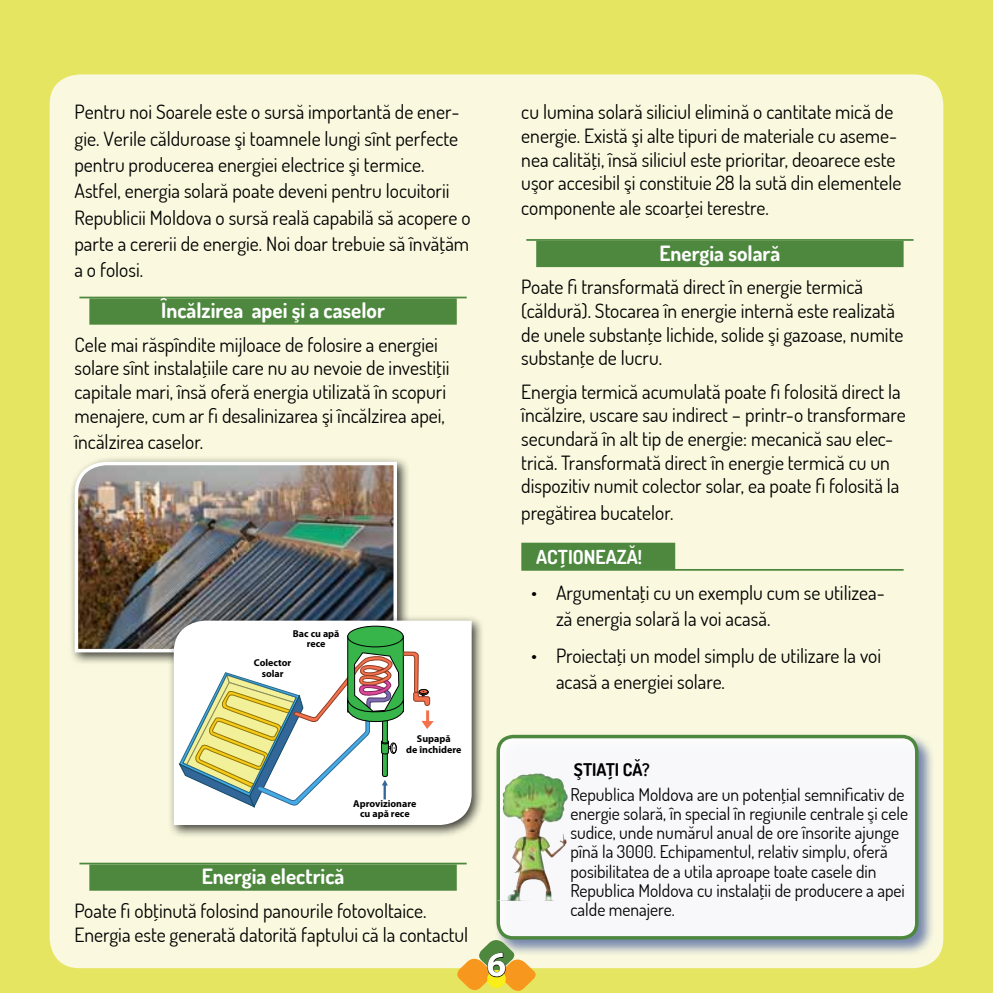
<style>
.page{position:relative;width:993px;height:993px;background:#fff}
.page>*{position:absolute;margin:0;border:0;box-sizing:border-box;transform-origin:0 0}
.t1{font:700 35px "Myriad Pro";color:#fff}
.t2{font:700 21px "Dosis";color:#fff}
.t3{font:19.6px/23.6px "Dosis";color:#000}
.t4{font:700 19.25px "Dosis";color:#fff}
.t5{font:17.5px/19.2px "Dosis";color:#000}
.t6{font:700 17.5px "Dosis";color:#000}
.t7{font:700 9.97px/10.5px "Myriad Pro";color:#000;text-align:center}
</style>
<div class="page">
<div style="left:0;top:0;width:992px;height:992px;background:#e6e562"></div>
<div style="left:50px;top:74px;width:893px;height:893px;background:#faf9df;border-radius:30px"></div>
<hr style="left:79px;top:296px;width:387px;height:2px;background:#4e883e">
<div style="left:89px;top:298px;width:367px;height:26px;background:#4e883e"></div>
<hr style="left:79px;top:862px;width:387px;height:2px;background:#4e883e">
<div style="left:89px;top:864px;width:367px;height:26px;background:#4e883e"></div>
<hr style="left:526px;top:239px;width:387px;height:2px;background:#4e883e">
<div style="left:536px;top:241px;width:367px;height:26px;background:#4e883e"></div>
<div style="left:521px;top:542px;width:154px;height:26px;background:#4e883e"></div>
<hr style="left:521px;top:568px;width:382px;height:2px;background:#4e883e">
<div style="left:68px;top:455px;width:342px;height:210px;background:#000;opacity:.75"></div>
<img style="left:73px;top:460px;width:325px;height:194px">
<div style="left:168px;top:614px;width:316px;height:224px;background:#000;opacity:.75"></div>
<svg style="left:172px;top:618px;width:301px;height:208px;background:#dfe3d4"></svg>
<div style="left:493px;top:732px;width:441px;height:223px;background:#25408f;opacity:.65"></div>
<div style="left:498px;top:736px;width:418px;height:201px;background:#f8f8fa;border-radius:15px"></div>
<div style="left:496px;top:734px;width:422px;height:205px;border:4px solid #4e883e;border-radius:15px"></div>
<svg style="left:454px;top:935px;width:83px;height:56px"></svg>
<img style="left:502px;top:773px;width:37px;height:120px">
<p class="t3" style="left:74px;top:99px;width:397px;line-height:26.2px">Pentru noi Soarele este o sursă importantă de ener&shy;gie. Verile călduroase şi toamnele lungi sînt perfecte pentru producerea energiei electrice şi termice.<br>Astfel, energia solară poate deveni pentru locuitorii Republicii Moldova o sursă reală capabilă să acopere o parte a cererii de energie. Noi doar trebuie să învăţăm a o folosi.</p>
<p class="t2" style="left:161px;top:297px;width:225px">Încălzirea apei şi a caselor</p>
<p class="t3" style="left:74px;top:332px;width:376px">Cele mai răspîndite mijloace de folosire a energiei solare sînt instalaţiile care nu au nevoie de investiţii capitale mari, însă oferă energia utilizată în scopuri menajere, cum ar fi desalinizarea şi încălzirea apei,</p>
<p class="t3" style="left:74px;top:429px;width:130px">încălzirea caselor.</p>
<p class="t7" style="left:293px;top:627px;width:48px">Bac cu apă rece</p>
<p class="t7" style="left:254px;top:657px;width:39px">Colector solar</p>
<p class="t7" style="left:406px;top:733px;width:57px">Supapă<br>de închidere</p>
<p class="t7" style="left:353px;top:797px;width:65px;line-height:10px">Aprovizionare cu apă rece</p>
<p class="t2" style="left:202px;top:862px;width:144px">Energia electrică</p>
<p class="t3" style="left:74px;top:898px;width:395px">Poate fi obţinută folosind panourile fotovoltaice.<br>Energia este generată datorită faptului că la contactul</p>
<p class="t3" style="left:521px;top:100px;width:381px">cu lumina solară siliciul elimină o cantitate mică de energie. Există şi alte tipuri de materiale cu aseme&shy;nea calităţi, însă siliciul este prioritar, deoarece este uşor accesibil şi constituie 28 la sută din elementele componente ale scoarţei terestre.</p>
<p class="t2" style="left:659px;top:239px;width:123px">Energia solară</p>
<p class="t3" style="left:521px;top:274px;width:383px">Poate fi transformată direct în energie termică (căldură). Stocarea în energie internă este realizată de unele substanţe lichide, solide şi gazoase, numite substanţe de lucru.</p>
<p class="t3" style="left:521px;top:379px;width:386px">Energia termică acumulată poate fi folosită direct la încălzire, uscare sau indirect – printr-o transformare secundară în alt tip de energie: mecanică sau elec&shy;trică. Transformată direct în energie termică cu un dispozitiv numit colector solar, ea poate fi folosită la</p>
<p class="t3" style="left:521px;top:500px;width:153px">pregătirea bucatelor.</p>
<p class="t4" style="left:536px;top:544px;width:107px">Acţionează!</p>
<p class="t3" style="left:556px;top:579px;width:330px;line-height:26.2px;text-indent:-25px">• Argumentaţi cu un exemplu cum se utilizea&shy;ză energia solară la voi acasă.</p>
<p class="t3" style="left:556px;top:641px;width:326px;line-height:26.2px;text-indent:-25px">• Proiectaţi un model simplu de utilizare la voi acasă a energiei solare.</p>
<h1 class="t1" style="left:486px;top:941px;width:21px">6</h1>
<p class="t6" style="left:573px;top:758px;width:77px">Ştiaţi că?</p>
<p class="t5" style="left:570px;top:783px;width:339px">Republica Moldova are un potenţial semnificativ de energie solară, în special în regiunile centrale şi cele sudice, unde numărul anual de ore însorite ajunge pînă la 3000. Echipamentul, relativ simplu, oferă posibilitatea de a utila aproape toate casele din Republica Moldova cu instalaţii de producere a apei calde menajere.</p>
</div>
